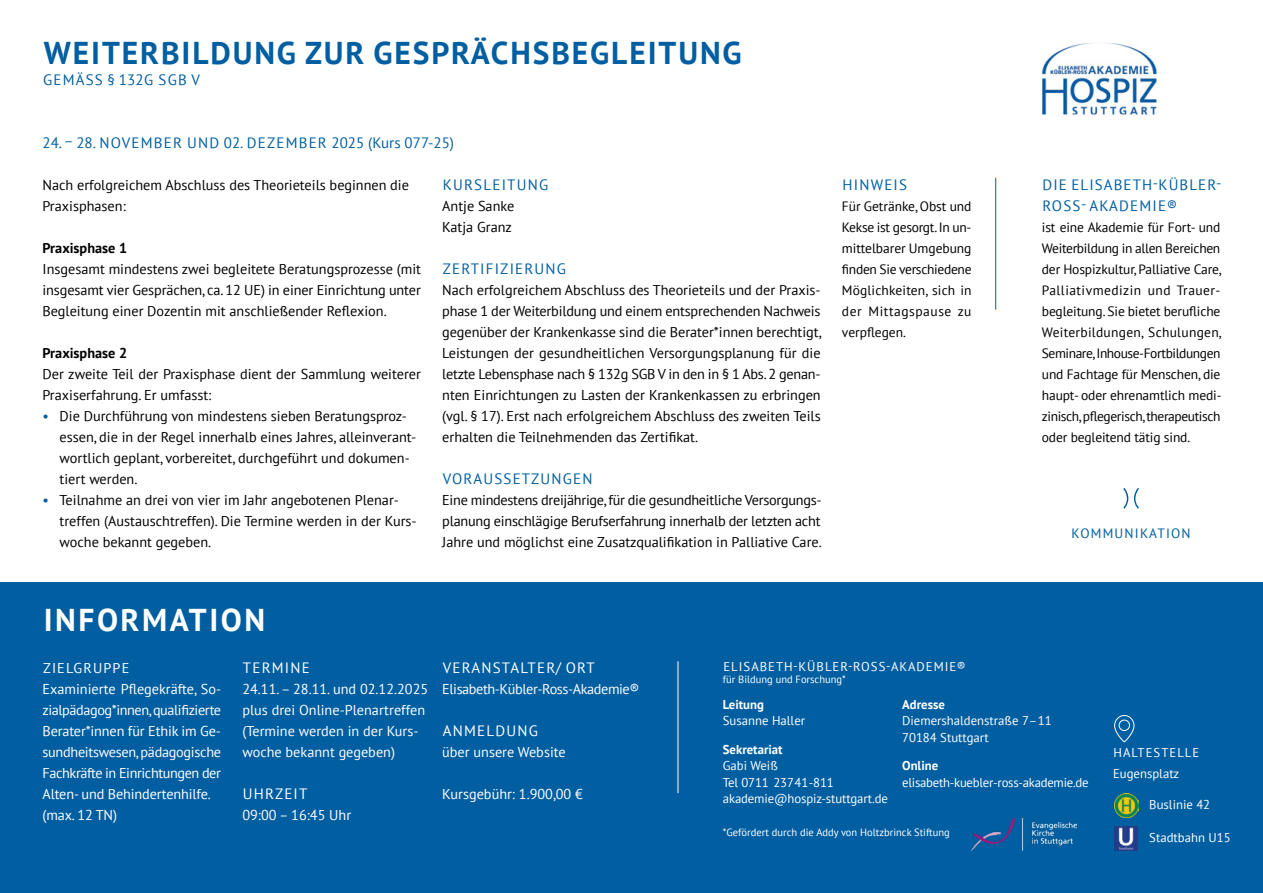
<style>
.page{position:relative;width:1263px;height:893px;background:#fff}
.page>*{position:absolute;margin:0;border:0;box-sizing:border-box;transform-origin:0 0}
.t1{font:700 31.5px "PT Sans";letter-spacing:.06em;color:#005ea1}
.t2{font:700 31.5px "PT Sans";letter-spacing:.08em;color:#fff}
.t3{font:15px/21px "PT Sans";letter-spacing:.08em;color:#005ea1}
.t4{font:15px "PT Sans";letter-spacing:.08em;color:#fff}
.t5{font:14.25px/21px "PT Sans";color:#000}
.t6{font:14.25px/21px "PT Sans";letter-spacing:-.01em;color:#fff}
.t7{font:14.25px "PT Sans";letter-spacing:-.03em;color:#fff}
.t8{font:700 14.25px "PT Sans";color:#000}
.t9{font:13.5px/21px "PT Sans";letter-spacing:-.01em;color:#000;text-align:justify}
.t10{font:13.5px "PT Sans";letter-spacing:.09em;color:#005ea1}
.t11{font:12.75px/16.5px "PT Sans";color:#fff}
.t12{font:12.75px "PT Sans";letter-spacing:-.02em;color:#fff}
.t13{font:700 12.75px "PT Sans";color:#fff}
.t14{font:12.75px "PT Sans";letter-spacing:.08em;color:#fff}
.t15{font:10.5px "PT Sans";color:#fff}
.s1{color:#005ea1}
</style>
<div class="page">
<div style="left:0;top:583px;width:1263px;height:310px;background:#005ea1"></div>
<img style="left:1042px;top:43px;width:114px;height:72px">
<hr style="left:995px;top:178px;width:1px;height:132px;background:#005ea1">
<hr style="left:678px;top:661px;width:1px;height:132px;background:#fff">
<img style="left:971px;top:818px;width:106px;height:32px">
<img style="left:1114px;top:827px;width:24px;height:23px">
<img style="left:1114px;top:794px;width:24px;height:23px">
<svg style="left:1114px;top:715px;width:21px;height:28px"></svg>
<svg style="left:1123px;top:488px;width:16px;height:21px"></svg>
<h1 class="t1" style="left:44px;top:32px;width:699px">WEITERBILDUNG ZUR GESPRÄCHSBEGLEITUNG</h1>
<p class="t3" style="left:43px;top:68px;width:158px">GEMÄSS § 132G SGB V</p>
<p class="t3" style="left:43px;top:131px;width:413px">24. – 28. NOVEMBER UND 02. DEZEMBER 2025 (Kurs 077-25)</p>
<p class="t5" style="left:43px;top:174px;width:368px">Nach erfolgreichem Abschluss des Theorieteils beginnen die<br>Praxisphasen:</p>
<p class="t8" style="left:43px;top:238px;width:86px">Praxisphase 1</p>
<p class="t5" style="left:43px;top:258px;width:380px;text-align:justify">Insgesamt mindestens zwei begleitete Beratungsprozesse (mit insgesamt vier Gesprächen, ca. 12 UE) in einer Einrichtung unter Begleitung einer Dozentin mit anschließender Reflexion.</p>
<p class="t8" style="left:43px;top:343px;width:86px">Praxisphase 2</p>
<p class="t5" style="left:43px;top:363px;width:380px">Der zweite Teil der Praxisphase dient der Sammlung weiterer<br>Praxiserfahrung. Er umfasst:</p>
<p class="t5" style="left:60px;top:405px;width:358px;text-indent:-17px"><span class="s1">•</span> Die Durchführung von mindestens sieben Beratungsproz&shy;essen, die in der Regel innerhalb eines Jahres, alleinverant&shy;wortlich geplant, vorbereitet, durchgeführt und dokumen&shy;tiert werden.</p>
<p class="t5" style="left:60px;top:489px;width:359px;text-indent:-17px"><span class="s1">•</span> Teilnahme an drei von vier im Jahr angebotenen Plenar&shy;treffen (Austauschtreffen). Die Termine werden in der Kurs&shy;woche bekannt gegeben.</p>
<p class="t3" style="left:443px;top:173px;width:107px">KURSLEITUNG</p>
<p class="t5" style="left:442px;top:195px;width:74px">Antje Sanke<br>Katja Granz</p>
<p class="t3" style="left:443px;top:257px;width:125px">ZERTIFIZIERUNG</p>
<p class="t5" style="left:442px;top:279px;width:381px;text-align:justify">Nach erfolgreichem Abschluss des Theorieteils und der Praxis&shy;phase 1 der Weiterbildung und einem entsprechenden Nachweis gegenüber der Krankenkasse sind die Berater*innen berechtigt, Leistungen der gesundheitlichen Versorgungsplanung für die letzte Lebensphase nach § 132g SGB V in den in § 1 Abs. 2 genan&shy;nten Einrichtungen zu Lasten der Krankenkassen zu erbringen (vgl. § 17). Erst nach erfolgreichem Abschluss des zweiten Teils erhalten die Teilnehmenden das Zertifikat.</p>
<p class="t3" style="left:443px;top:467px;width:151px">VORAUSSETZUNGEN</p>
<p class="t5" style="left:442px;top:489px;width:381px;text-align:justify">Eine mindestens dreijährige, für die gesundheitliche Versorgungs&shy;planung einschlägige Berufserfahrung innerhalb der letzten acht Jahre und möglichst eine Zusatzqualifikation in Palliative Care.</p>
<p class="t3" style="left:842px;top:173px;width:66px">HINWEIS</p>
<p class="t9" style="left:842px;top:195px;width:131px">Für Getränke, Obst und Kekse ist gesorgt. In un&shy;mittelbarer Umgebung finden Sie verschiedene Möglichkeiten, sich in der Mittagspause zu verpflegen.</p>
<p class="t3" style="left:1042px;top:173px;width:181px">DIE ELISABETH-KÜBLER-<br>ROSS- AKADEMIE®</p>
<p class="t9" style="left:1042px;top:216px;width:181px">ist eine Akademie für Fort- und Weiterbildung in allen Bereichen der Hospizkultur, Palliative Care, Palliativmedizin und Trauer&shy;begleitung. Sie bietet berufliche Weiterbildungen, Schulungen, Seminare, Inhouse-Fortbildungen und Fachtage für Menschen, die haupt- oder ehrenamtlich medi&shy;zinisch, pflegerisch, therapeutisch oder begleitend tätig sind.</p>
<p class="t10" style="left:1071px;top:524px;width:121px">KOMMUNIKATION</p>
<h1 class="t2" style="left:44px;top:599px;width:223px">INFORMATION</h1>
<p class="t6" style="left:43px;top:657px;width:180px">ZIELGRUPPE<br>Examinierte Pflegekräfte, So&shy;zialpädagog*innen, qualifizierte<br>Berater*innen für Ethik im Ge&shy;sundheitswesen, pädagogische<br>Fachkräfte in Einrichtungen der<br>Alten- und Behindertenhilfe. (max. 12 TN)</p>
<p class="t4" style="left:443px;top:658px;width:153px">VERANSTALTER/ ORT</p>
<p class="t4" style="left:243px;top:658px;width:68px">TERMINE</p>
<p class="t6" style="left:242px;top:678px;width:187px">24.11. – 28.11. und 02.12.2025 plus drei Online-Plenartreffen (Termine werden in der Kurs&shy;woche bekannt gegeben)</p>
<p class="t4" style="left:243px;top:784px;width:66px">UHRZEIT</p>
<p class="t6" style="left:242px;top:804px;width:110px">09:00 – 16:45 Uhr</p>
<p class="t7" style="left:442px;top:679px;width:199px">Elisabeth-Kübler-Ross-Akademie®</p>
<p class="t4" style="left:443px;top:721px;width:96px">ANMELDUNG</p>
<p class="t6" style="left:442px;top:741px;width:125px">über unsere Website</p>
<p class="t6" style="left:442px;top:783px;width:142px">Kursgebühr: 1.900,00 €</p>
<p class="t14" style="left:723px;top:658px;width:244px">ELISABETH-KÜBLER-ROSS-AKADEMIE®</p>
<p class="t15" style="left:723px;top:672px;width:124px">für Bildung und Forschung*</p>
<p class="t13" style="left:902px;top:696px;width:44px">Adresse</p>
<p class="t11" style="left:902px;top:712px;width:151px">Diemershaldenstraße 7–11<br>70184 Stuttgart</p>
<p class="t13" style="left:902px;top:757px;width:38px">Online</p>
<p class="t12" style="left:902px;top:774px;width:188px">elisabeth-kuebler-ross-akademie.de</p>
<p class="t13" style="left:723px;top:696px;width:43px">Leitung</p>
<p class="t11" style="left:723px;top:712px;width:84px">Susanne Haller</p>
<p class="t13" style="left:723px;top:741px;width:61px">Sekretariat</p>
<p class="t11" style="left:723px;top:757px;width:167px">Gabi Weiß<br>Tel 0711 23741-811 akademie@hospiz-stuttgart.de</p>
<p class="t15" style="left:723px;top:825px;width:229px">*Gefördert durch die Addy von Holtzbrinck Stiftung</p>
<p class="t11" style="left:1113px;top:741px;width:88px;line-height:21px">HALTESTELLE<br>Eugensplatz</p>
<p class="t11" style="left:1149px;top:796px;width:62px">Buslinie 42</p>
<p class="t11" style="left:1149px;top:829px;width:83px">Stadtbahn U15</p>
</div>
